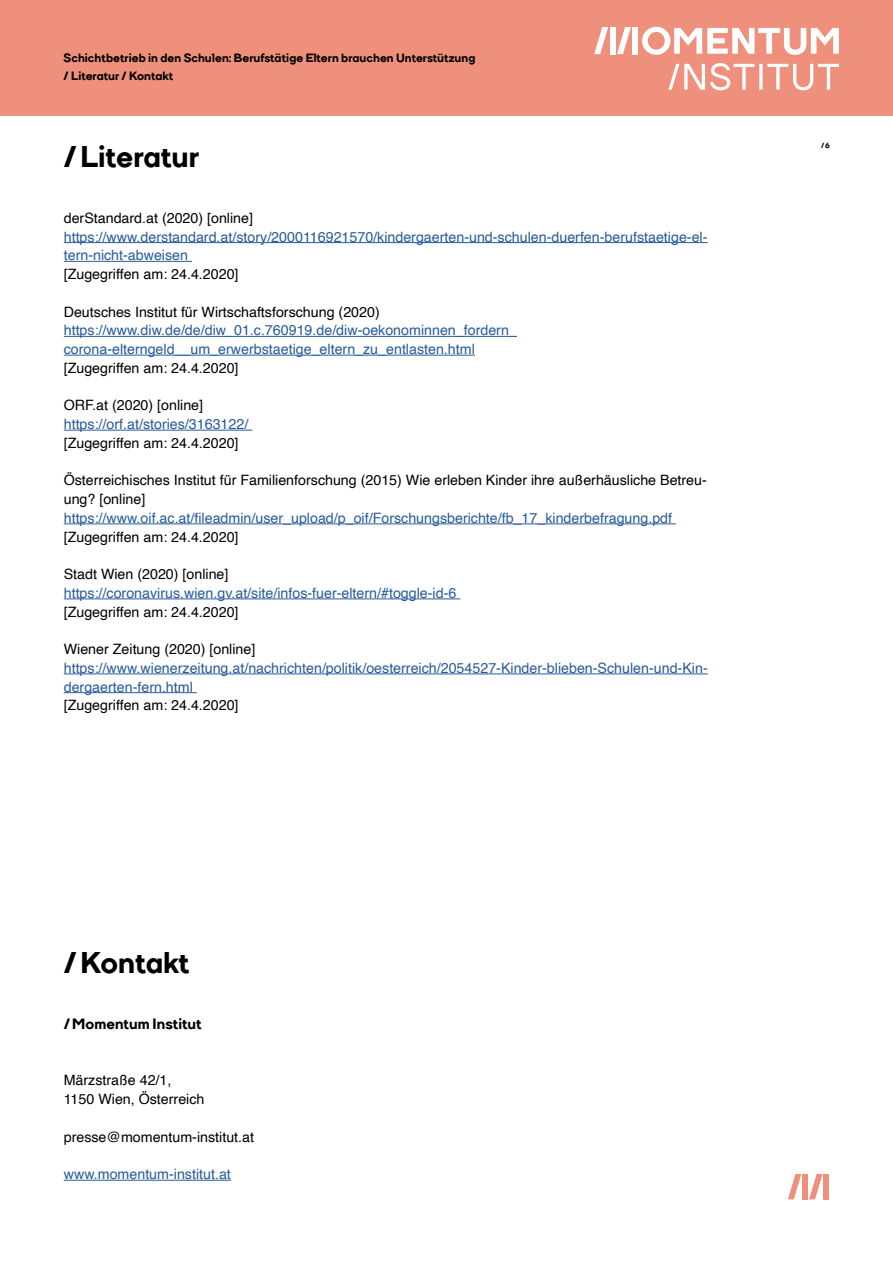
<style>
.page{position:relative;width:893px;height:1263px;background:#fff}
.page>*{position:absolute;margin:0;border:0;box-sizing:border-box;transform-origin:0 0}
.t1{font:800 30px "TT Firs";color:#000}
.t2{font:800 15px "TT Firs";letter-spacing:.005em;color:#000}
.t3{font:14.25px/18.8px "Helvetica";color:#275b9b}
.t4{font:14.25px/18.8px "Helvetica";color:#000}
.t5{font:800 12px/18px "TT Firs";letter-spacing:.005em;color:#000}
.t6{font:800 7.5px "TT Firs";color:#000}
</style>
<div class="page">
<div style="left:0;top:0;width:893px;height:116px;background:#ee907b"></div>
<svg style="left:642px;top:27px;width:197px;height:28px"></svg>
<div style="left:632px;top:27px;width:6px;height:27px;background:#fff"></div>
<div style="left:610px;top:27px;width:6px;height:27px;background:#fff"></div>
<svg style="left:617px;top:27px;width:14px;height:27px"></svg>
<svg style="left:594px;top:27px;width:14px;height:27px"></svg>
<svg style="left:668px;top:63px;width:171px;height:27px"></svg>
<hr style="left:64px;top:242px;width:644px;height:1px;background:#275b9b">
<hr style="left:64px;top:261px;width:128px;height:1px;background:#275b9b">
<hr style="left:64px;top:336px;width:453px;height:1px;background:#275b9b">
<hr style="left:64px;top:355px;width:411px;height:1px;background:#275b9b">
<hr style="left:64px;top:430px;width:188px;height:1px;background:#275b9b">
<hr style="left:64px;top:523px;width:612px;height:1px;background:#275b9b">
<hr style="left:64px;top:598px;width:396px;height:1px;background:#275b9b">
<hr style="left:64px;top:673px;width:644px;height:1px;background:#275b9b">
<hr style="left:64px;top:692px;width:133px;height:1px;background:#275b9b">
<div style="left:824px;top:1174px;width:5px;height:25px;background:#ee907b"></div>
<div style="left:802px;top:1174px;width:6px;height:25px;background:#ee907b"></div>
<svg style="left:809px;top:1174px;width:13px;height:25px"></svg>
<svg style="left:788px;top:1174px;width:13px;height:25px"></svg>
<hr style="left:64px;top:1180px;width:167px;height:1px;background:#275b9b">
<p class="t5" style="left:64px;top:49px;width:413px">Schichtbetrieb in den Schulen: Berufstätige Eltern brauchen Unterstützung / Literatur / Kontakt</p>
<h1 class="t1" style="left:64px;top:137px;width:137px">/Literatur</h1>
<p class="t4" style="left:64px;top:209px;width:191px">derStandard.at (2020) [online]</p>
<p class="t3" style="left:64px;top:228px;width:645px">https://www.derstandard.at/story/2000116921570/kindergaerten-und-schulen-duerfen-berufstaetige-el&shy;tern-nicht-abweisen</p>
<p class="t4" style="left:64px;top:265px;width:176px">[Zugegriffen am: 24.4.2020]</p>
<p class="t4" style="left:64px;top:303px;width:317px">Deutsches Institut für Wirtschaftsforschung (2020)</p>
<p class="t3" style="left:64px;top:321px;width:455px">https://www.diw.de/de/diw_01.c.760919.de/diw-oekonominnen_fordern_ corona-elterngeld__um_erwerbstaetige_eltern_zu_entlasten.html</p>
<p class="t4" style="left:64px;top:359px;width:176px">[Zugegriffen am: 24.4.2020]</p>
<p class="t4" style="left:64px;top:396px;width:141px">ORF.at (2020) [online]</p>
<p class="t3" style="left:64px;top:415px;width:186px">https://orf.at/stories/3163122/</p>
<p class="t4" style="left:64px;top:434px;width:176px">[Zugegriffen am: 24.4.2020]</p>
<p class="t4" style="left:64px;top:471px;width:645px">Österreichisches Institut für Familienforschung (2015) Wie erleben Kinder ihre außerhäusliche Betreu&shy;ung? [online]</p>
<p class="t3" style="left:64px;top:509px;width:610px">https://www.oif.ac.at/fileadmin/user_upload/p_oif/Forschungsberichte/fb_17_kinderbefragung.pdf</p>
<p class="t4" style="left:64px;top:528px;width:176px">[Zugegriffen am: 24.4.2020]</p>
<p class="t4" style="left:64px;top:565px;width:166px">Stadt Wien (2020) [online]</p>
<p class="t3" style="left:64px;top:584px;width:394px">https://coronavirus.wien.gv.at/site/infos-fuer-eltern/#toggle-id-6</p>
<p class="t4" style="left:64px;top:603px;width:176px">[Zugegriffen am: 24.4.2020]</p>
<p class="t4" style="left:64px;top:640px;width:193px">Wiener Zeitung (2020) [online]</p>
<p class="t3" style="left:64px;top:659px;width:645px">https://www.wienerzeitung.at/nachrichten/politik/oesterreich/2054527-Kinder-blieben-Schulen-und-Kin&shy;dergaerten-fern.html</p>
<p class="t4" style="left:64px;top:696px;width:176px">[Zugegriffen am: 24.4.2020]</p>
<h1 class="t1" style="left:64px;top:943px;width:127px">/Kontakt</h1>
<p class="t2" style="left:64px;top:1014px;width:140px">/Momentum Institut</p>
<p class="t4" style="left:64px;top:1071px;width:142px">Märzstraße 42/1,<br>1150 Wien, Österreich</p>
<p class="t4" style="left:64px;top:1128px;width:192px">presse@momentum-institut.at</p>
<p class="t3" style="left:64px;top:1165px;width:169px">www.momentum-institut.at</p>
<p class="t6" style="left:821px;top:140px;width:10px">/6</p>
</div>
